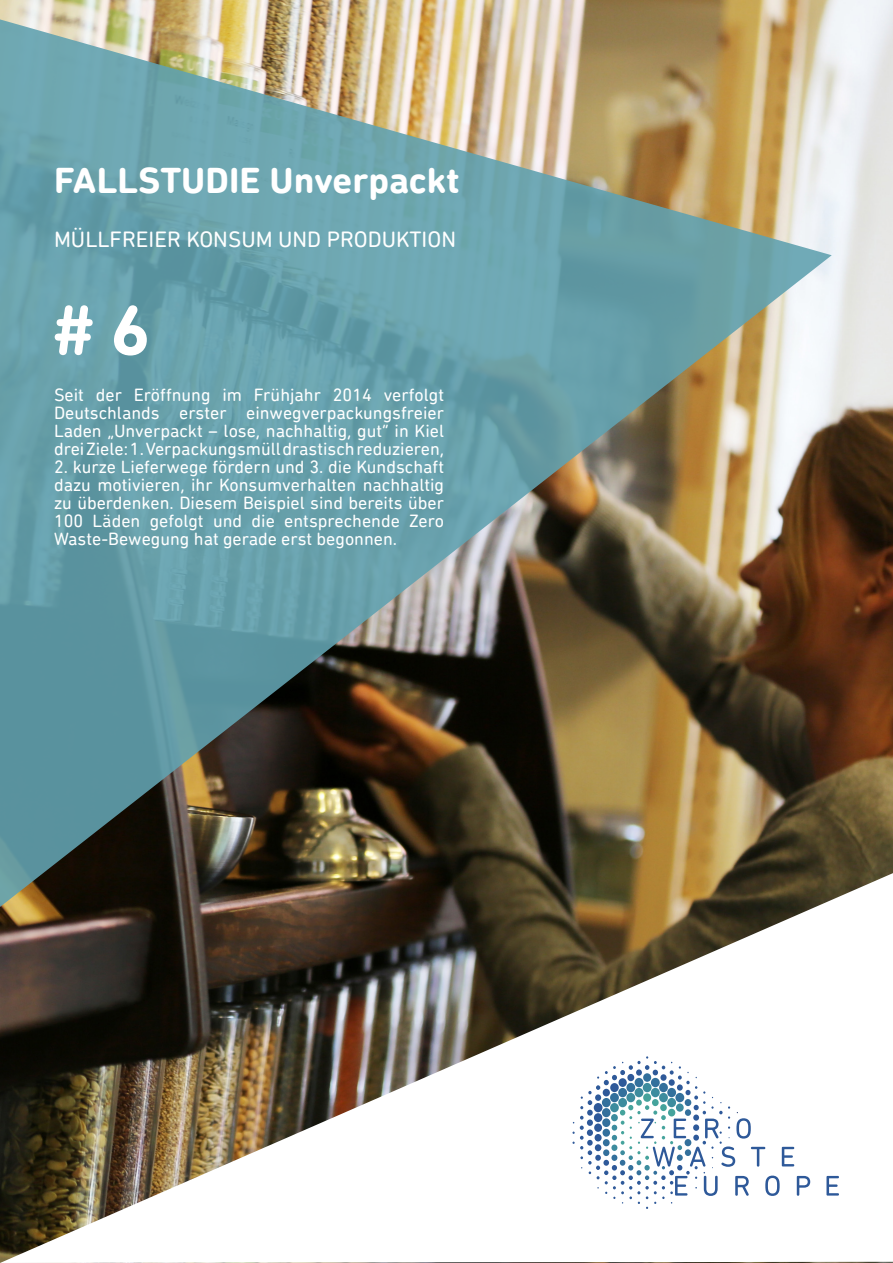
<style>
.page{position:relative;width:893px;height:1263px;background:#fff}
.page>*{position:absolute;margin:0;border:0;box-sizing:border-box;transform-origin:0 0}
.t1{font:700 72px "DIN Next Rounded LT Pro";color:#fff}
.t2{font:700 37.5px "DIN Next Rounded LT Pro";color:#fff}
.t3{font:22.5px "DIN Next Rounded LT Pro";color:#fff}
.t4{font:18px/18px "DIN Next Rounded LT Pro";color:#fff;text-align:justify}
</style>
<div class="page">
<img style="left:0;top:0;width:893px;height:873px">
<img style="left:0;top:873px;width:893px;height:390px">
<img style="left:0;top:19px;width:832px;height:888px">
<svg style="left:572px;top:1056px;width:238px;height:153px"></svg>
<svg style="left:826px;top:1176px;width:13px;height:19px"></svg>
<p class="t2" style="left:54px;top:158px;width:407px">FALLSTUDIE Unverpackt</p>
<p class="t3" style="left:54px;top:226px;width:404px">MÜLLFREIER KONSUM UND PRODUKTION</p>
<p class="t1" style="left:54px;top:288px;width:98px"># 6</p>
<p class="t4" style="left:54px;top:385px;width:392px">Seit der Eröffnung im Frühjahr 2014 verfolgt Deutschlands erster einwegverpackungsfreier Laden „Unverpackt – lose, nachhaltig, gut“ in Kiel drei Ziele: 1. Verpackungsmüll drastisch reduzieren,</p>
<p class="t4" style="left:54px;top:457px;width:392px">2. kurze Lieferwege fördern und 3. die Kundschaft dazu motivieren, ihr Konsumverhalten nachhaltig zu überdenken. Diesem Beispiel sind bereits über 100 Läden gefolgt und die entsprechende Zero Waste-Bewegung hat gerade erst begonnen.</p>
</div>
